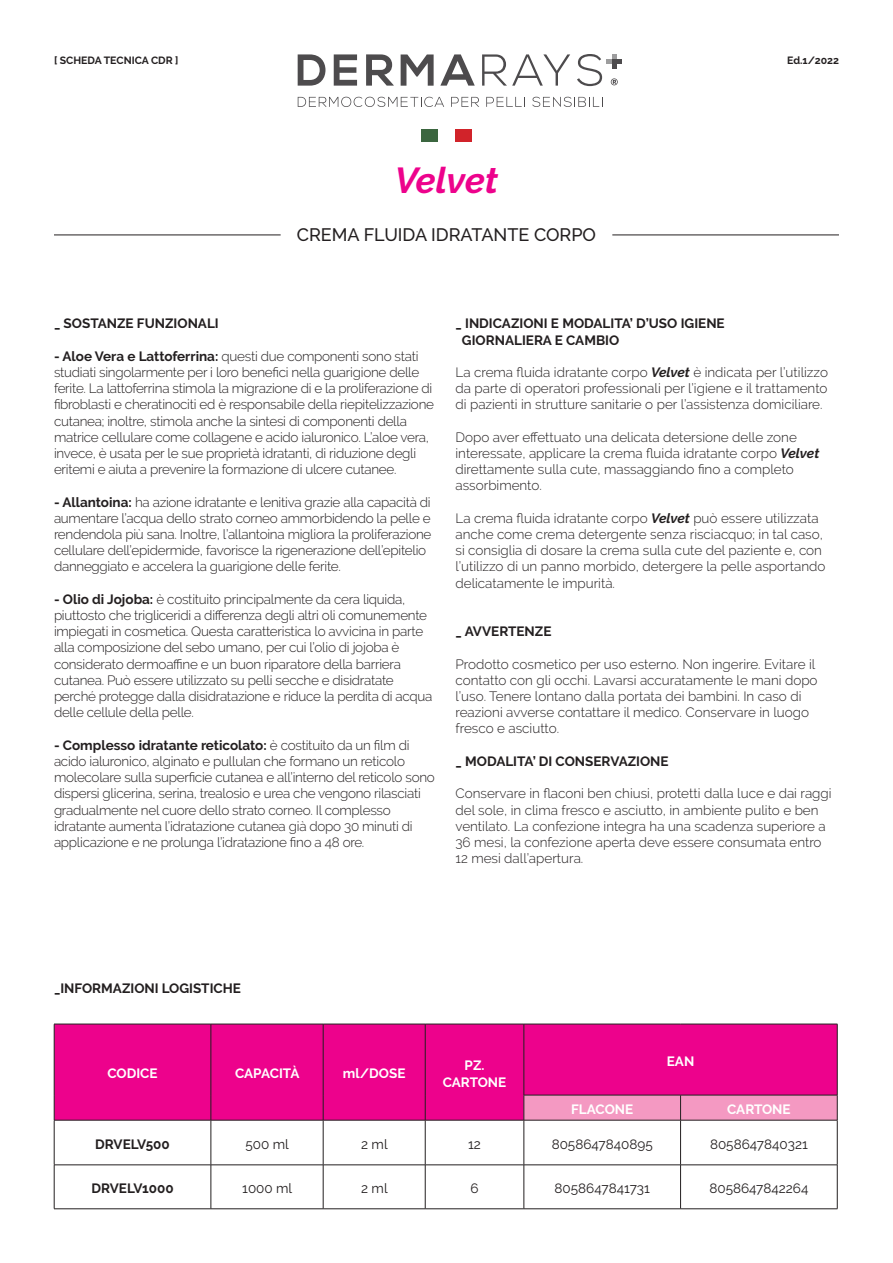
<style>
.page{position:relative;width:893px;height:1263px;background:#fff}
.page>*{position:absolute;margin:0;border:0;box-sizing:border-box;transform-origin:0 0}
.t1{font:italic 700 36px "Raleway";letter-spacing:-.005em;color:#ed028c}
.t2{font:500 18px "Raleway";color:#231f20}
.t3{font:300 13.5px/16.2px "Raleway";letter-spacing:-.02em;color:#231f20}
.t4{font:300 13.5px/16.2px "Raleway";color:#231f20}
.t5{font:700 13.5px/16.2px "Raleway";color:#231f20}
.t6{font:13.5px "Raleway";color:#231f20}
.t7{font:700 13.5px/16.2px "Raleway";color:#fff;text-align:center}
.t8{font:700 10.5px "Raleway";color:#231f20}
.s1{font-weight:700}
.s2{font-weight:700;font-style:italic}
</style>
<div class="page">
<svg style="left:298px;top:54px;width:28px;height:32px"></svg>
<svg style="left:334px;top:54px;width:23px;height:32px"></svg>
<svg style="left:366px;top:54px;width:28px;height:32px"></svg>
<svg style="left:401px;top:54px;width:33px;height:32px"></svg>
<svg style="left:440px;top:54px;width:35px;height:32px"></svg>
<svg style="left:482px;top:54px;width:88px;height:32px"></svg>
<svg style="left:577px;top:54px;width:44px;height:32px"></svg>
<svg style="left:298px;top:97px;width:146px;height:10px"></svg>
<svg style="left:451px;top:97px;width:28px;height:10px"></svg>
<svg style="left:486px;top:97px;width:39px;height:10px"></svg>
<svg style="left:532px;top:97px;width:71px;height:10px"></svg>
<div style="left:421px;top:130px;width:17px;height:12px;background:#3b663f"></div>
<div style="left:455px;top:130px;width:17px;height:12px;background:#d1232a"></div>
<hr style="left:54px;top:235px;width:227px;height:1px;background:#231f20">
<hr style="left:612px;top:235px;width:227px;height:1px;background:#231f20">
<div style="left:55px;top:1025px;width:782px;height:95px;background:#ed028c"></div>
<hr style="left:54px;top:1024px;width:157px;height:1px;background:#231f20">
<hr style="left:54px;top:1024px;width:1px;height:71px;background:#231f20">
<hr style="left:211px;top:1024px;width:112px;height:1px;background:#231f20">
<hr style="left:211px;top:1024px;width:1px;height:71px;background:#231f20">
<hr style="left:323px;top:1024px;width:102px;height:1px;background:#231f20">
<hr style="left:323px;top:1024px;width:1px;height:71px;background:#231f20">
<hr style="left:425px;top:1024px;width:99px;height:1px;background:#231f20">
<hr style="left:425px;top:1024px;width:1px;height:71px;background:#231f20">
<svg style="left:54px;top:1095px;width:1px;height:25px"></svg>
<svg style="left:211px;top:1095px;width:1px;height:25px"></svg>
<svg style="left:323px;top:1095px;width:1px;height:25px"></svg>
<svg style="left:425px;top:1095px;width:1px;height:25px"></svg>
<hr style="left:524px;top:1024px;width:157px;height:1px;background:#231f20">
<hr style="left:524px;top:1024px;width:1px;height:71px;background:#231f20">
<hr style="left:681px;top:1024px;width:156px;height:1px;background:#231f20">
<hr style="left:837px;top:1024px;width:1px;height:71px;background:#231f20">
<svg style="left:524px;top:1095px;width:314px;height:25px;background:#ea93ba"></svg>
<hr style="left:54px;top:1120px;width:157px;height:1px;background:#231f20">
<hr style="left:54px;top:1120px;width:1px;height:45px;background:#231f20">
<hr style="left:211px;top:1120px;width:112px;height:1px;background:#231f20">
<hr style="left:211px;top:1120px;width:1px;height:45px;background:#231f20">
<hr style="left:323px;top:1120px;width:102px;height:1px;background:#231f20">
<hr style="left:323px;top:1120px;width:1px;height:45px;background:#231f20">
<hr style="left:425px;top:1120px;width:99px;height:1px;background:#231f20">
<hr style="left:425px;top:1120px;width:1px;height:45px;background:#231f20">
<hr style="left:524px;top:1120px;width:157px;height:1px;background:#231f20">
<hr style="left:524px;top:1120px;width:1px;height:45px;background:#231f20">
<hr style="left:681px;top:1120px;width:156px;height:1px;background:#231f20">
<hr style="left:680px;top:1120px;width:1px;height:45px;background:#231f20">
<hr style="left:837px;top:1120px;width:1px;height:45px;background:#231f20">
<hr style="left:54px;top:1164px;width:157px;height:1px;background:#231f20">
<hr style="left:54px;top:1165px;width:1px;height:43px;background:#231f20">
<hr style="left:211px;top:1164px;width:112px;height:1px;background:#231f20">
<hr style="left:211px;top:1165px;width:1px;height:43px;background:#231f20">
<hr style="left:323px;top:1164px;width:102px;height:1px;background:#231f20">
<hr style="left:323px;top:1165px;width:1px;height:43px;background:#231f20">
<hr style="left:425px;top:1164px;width:99px;height:1px;background:#231f20">
<hr style="left:425px;top:1165px;width:1px;height:43px;background:#231f20">
<hr style="left:524px;top:1164px;width:157px;height:1px;background:#231f20">
<hr style="left:524px;top:1165px;width:1px;height:43px;background:#231f20">
<hr style="left:681px;top:1164px;width:156px;height:1px;background:#231f20">
<hr style="left:680px;top:1165px;width:1px;height:43px;background:#231f20">
<hr style="left:837px;top:1165px;width:1px;height:43px;background:#231f20">
<hr style="left:54px;top:1208px;width:157px;height:1px;background:#231f20">
<hr style="left:211px;top:1208px;width:112px;height:1px;background:#231f20">
<hr style="left:323px;top:1208px;width:102px;height:1px;background:#231f20">
<hr style="left:425px;top:1208px;width:99px;height:1px;background:#231f20">
<hr style="left:524px;top:1208px;width:157px;height:1px;background:#231f20">
<hr style="left:681px;top:1208px;width:156px;height:1px;background:#231f20">
<p class="t8" style="left:54px;top:54px;width:126px">[ SCHEDA TECNICA CDR ]</p>
<p class="t8" style="left:787px;top:54px;width:53px">Ed.1/2022</p>
<h1 class="t1" style="left:395px;top:160px;width:105px">Velvet</h1>
<h2 class="t2" style="left:297px;top:225px;width:301px">CREMA FLUIDA IDRATANTE CORPO</h2>
<p class="t5" style="left:54px;top:316px;width:166px">_ SOSTANZE FUNZIONALI</p>
<p class="t3" style="left:54px;top:348px;width:382px"><span class="s1">- Aloe Vera e Lattoferrina:</span> questi due componenti sono stati studiati singolarmente per i loro benefici nella guarigione delle ferite. La lattoferrina stimola la migrazione di e la proliferazione di fibroblasti e cheratinociti ed è responsabile della riepitelizzazione cutanea; inoltre, stimola anche la sintesi di componenti della matrice cellulare come collagene e acido ialuronico. L’aloe vera, invece, è usata per le sue proprietà idratanti, di riduzione degli eritemi e aiuta a prevenire la formazione di ulcere cutanee.</p>
<p class="t3" style="left:54px;top:494px;width:379px"><span class="s1">- Allantoina:</span> ha azione idratante e lenitiva grazie alla capacità di aumentare l’acqua dello strato corneo ammorbidendo la pelle e rendendola più sana. Inoltre, l’allantoina migliora la proliferazione cellulare dell’epidermide, favorisce la rigenerazione dell’epitelio danneggiato e accelera la guarigione delle ferite.</p>
<p class="t3" style="left:54px;top:591px;width:380px"><span class="s1">- Olio di Jojoba:</span> è costituito principalmente da cera liquida, piuttosto che trigliceridi a differenza degli altri oli comunemente impiegati in cosmetica. Questa caratteristica lo avvicina in parte alla composizione del sebo umano, per cui l’olio di jojoba è considerato dermoaffine e un buon riparatore della barriera cutanea. Può essere utilizzato su pelli secche e disidratate perché protegge dalla disidratazione e riduce la perdita di acqua delle cellule della pelle.</p>
<p class="t3" style="left:54px;top:737px;width:382px"><span class="s1">- Complesso idratante reticolato:</span> è costituito da un film di acido ialuronico, alginato e pullulan che formano un reticolo molecolare sulla superficie cutanea e all’interno del reticolo sono dispersi glicerina, serina, trealosio e urea che vengono rilasciati gradualmente nel cuore dello strato corneo. Il complesso idratante aumenta l’idratazione cutanea già dopo 30 minuti di applicazione e ne prolunga l’idratazione fino a 48 ore.</p>
<p class="t5" style="left:462px;top:316px;width:264px;text-indent:-6px">_ INDICAZIONI E MODALITA’ D’USO IGIENE<br>GIORNALIERA E CAMBIO</p>
<p class="t3" style="left:455px;top:364px;width:374px;text-align:justify">La crema fluida idratante corpo <span class="s2">Velvet</span> è indicata per l’utilizzo da parte di operatori professionali per l’igiene e il trattamento di pazienti in strutture sanitarie o per l’assistenza domiciliare.</p>
<p class="t4" style="left:455px;top:429px;width:365px">Dopo aver effettuato una delicata detersione delle zone interessate, applicare la crema fluida idratante corpo <span class="s2">Velvet </span>direttamente sulla cute, massaggiando fino a completo assorbimento.</p>
<p class="t4" style="left:455px;top:510px;width:371px">La crema fluida idratante corpo <span class="s2">Velvet</span> può essere utilizzata anche come crema detergente senza risciacquo; in tal caso, si consiglia di dosare la crema sulla cute del paziente e, con l’utilizzo di un panno morbido, detergere la pelle asportando delicatamente le impurità.</p>
<p class="t5" style="left:455px;top:623px;width:98px">_ AVVERTENZE</p>
<p class="t4" style="left:455px;top:656px;width:364px">Prodotto cosmetico per uso esterno. Non ingerire. Evitare il contatto con gli occhi. Lavarsi accuratamente le mani dopo l’uso. Tenere lontano dalla portata dei bambini. In caso di reazioni avverse contattare il medico. Conservare in luogo fresco e asciutto.</p>
<p class="t5" style="left:455px;top:753px;width:215px">_ MODALITA’ DI CONSERVAZIONE</p>
<p class="t4" style="left:455px;top:785px;width:378px">Conservare in flaconi ben chiusi, protetti dalla luce e dai raggi del sole, in clima fresco e asciutto, in ambiente pulito e ben ventilato. La confezione integra ha una scadenza superiore a 36 mesi, la confezione aperta deve essere consumata entro 12 mesi dall’apertura.</p>
<p class="t5" style="left:54px;top:980px;width:188px">_INFORMAZIONI LOGISTICHE</p>
<p class="t7" style="left:107px;top:1066px;width:52px">CODICE</p>
<p class="t7" style="left:235px;top:1066px;width:66px">CAPACITÀ</p>
<p class="t7" style="left:343px;top:1066px;width:64px">ml/DOSE</p>
<p class="t7" style="left:443px;top:1057px;width:65px">PZ.<br>CARTONE</p>
<p class="t7" style="left:667px;top:1053px;width:29px">EAN</p>
<p class="t7" style="left:571px;top:1101px;width:64px">FLACONE</p>
<p class="t7" style="left:727px;top:1101px;width:65px">CARTONE</p>
<p class="t5" style="left:95px;top:1136px;width:76px">DRVELV500</p>
<p class="t6" style="left:246px;top:1136px;width:45px">500 ml</p>
<p class="t6" style="left:361px;top:1136px;width:28px">2 ml</p>
<p class="t6" style="left:468px;top:1136px;width:14px">12</p>
<p class="t6" style="left:552px;top:1136px;width:103px">8058647840895</p>
<p class="t6" style="left:710px;top:1136px;width:99px">8058647840321</p>
<p class="t5" style="left:91px;top:1180px;width:84px">DRVELV1000</p>
<p class="t6" style="left:242px;top:1180px;width:52px">1000 ml</p>
<p class="t6" style="left:361px;top:1180px;width:28px">2 ml</p>
<p class="t6" style="left:470px;top:1180px;width:10px">6</p>
<p class="t6" style="left:555px;top:1180px;width:97px">8058647841731</p>
<p class="t6" style="left:709px;top:1180px;width:101px">8058647842264</p>
</div>
